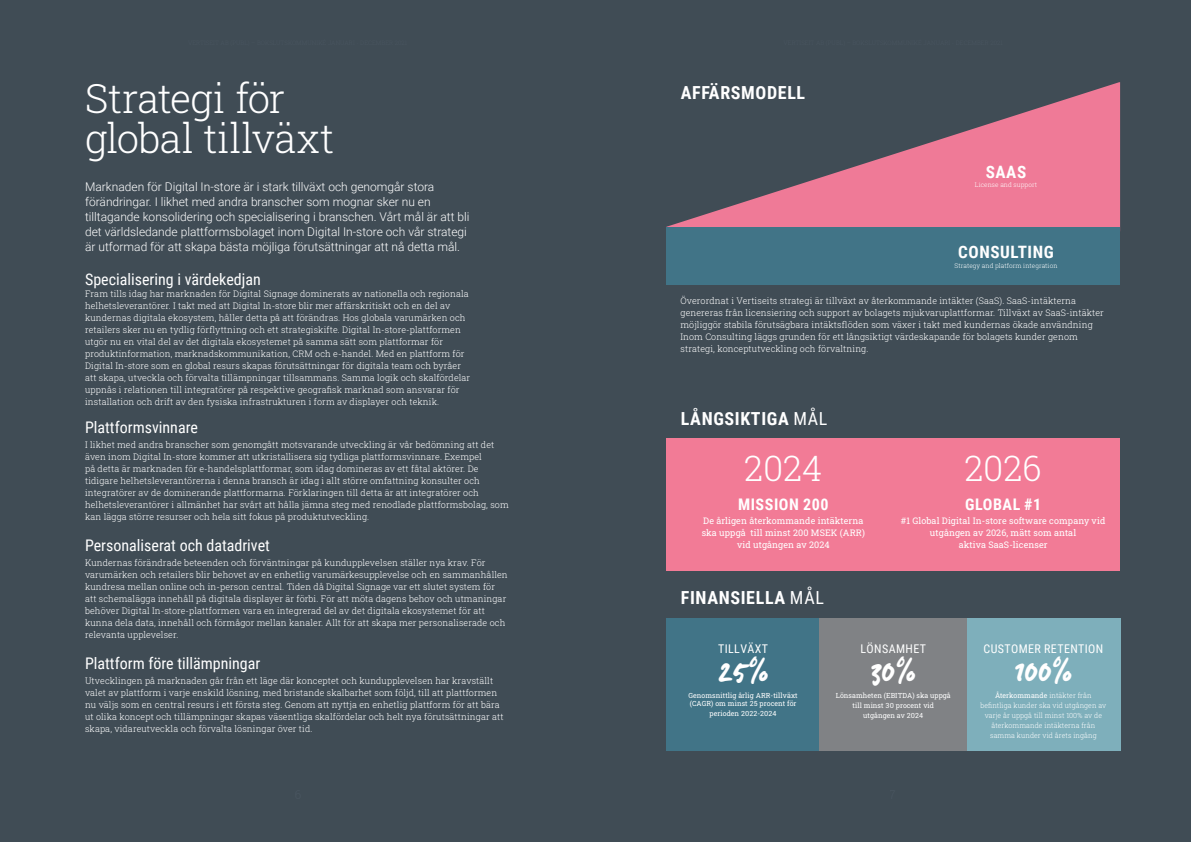
<style>
.page{position:relative;width:1191px;height:842px;background:#fff}
.page>*{position:absolute;margin:0;border:0;box-sizing:border-box;transform-origin:0 0}
.HL1_40_50{font:300 40px/40px "Roboto Slab";letter-spacing:-.01em;color:#fff}
.t1{font:36px "Manus Smooth";letter-spacing:-.005em;color:#fff}
.t2{font:300 35px "Roboto Slab";color:#fff}
.t3{font:700 18px "Roboto Condensed";letter-spacing:.035em;color:#fff}
.t4{font:700 17.1px "Roboto Condensed";letter-spacing:.035em;color:#fff}
.t5{font:16px "Roboto Condensed";color:#fff}
.t6{font:700 16px "Roboto Condensed";letter-spacing:.035em;color:#fff}
.Ingress_12_15{font:300 12px/15px "Roboto";color:#fff}
.t7{font:12px "Roboto Condensed";letter-spacing:.035em;color:#fff}
.Brödtext{font:300 9px/12px "Roboto Slab";letter-spacing:.01em;color:#fff}
.Brödtext-2{font:9px/12px "Roboto Slab";letter-spacing:.01em;color:#fff;text-align:center}
.Tabell_bröd{font:300 7px/10px "Roboto Slab";letter-spacing:.01em;color:#fff;text-align:center}
.Tabell_bröd-2{font:7px/10px "Roboto Slab";letter-spacing:.01em;color:#fff}
.t8{font:300 6.4px "Roboto Slab";letter-spacing:.01em;color:#fff}
.s1{font-weight:400}
</style>
<div class="page">
<div style="left:595px;top:0;width:596px;height:842px;background:#404c55"></div>
<div style="left:0;top:0;width:595px;height:842px;background:#404c55"></div>
<div style="left:666px;top:618px;width:154px;height:133px;background:#417487"></div>
<div style="left:666px;top:438px;width:454px;height:133px;background:#f27b96"></div>
<div style="left:820px;top:618px;width:147px;height:133px;background:#808285"></div>
<div style="left:967px;top:618px;width:153px;height:133px;background:#7eafbb"></div>
<svg style="left:666px;top:82px;width:454px;height:146px"></svg>
<div style="left:666px;top:228px;width:454px;height:57px;background:#417487"></div>
<p class="HL1_40_50" style="left:85px;top:78px;width:251px">Strategi för global tillväxt</p>
<p class="Ingress_12_15" style="left:85px;top:179px;width:386px">Marknaden för Digital In-store är i stark tillväxt och genomgår stora förändringar. I likhet med andra branscher som mognar sker nu en tilltagande konsolidering och specialisering i branschen. Vårt mål är att bli det världsledande plattformsbolaget inom Digital In-store och vår strategi är utformad för att skapa bästa möjliga förutsättningar att nå detta mål.</p>
<h3 class="t5" style="left:85px;top:268px;width:177px">Specialisering i värdekedjan</h3>
<h3 class="Brödtext" style="left:85px;top:288px;width:387px">Fram tills idag har marknaden för Digital Signage dominerats av nationella och regionala helhetsleverantörer. I takt med att Digital In-store blir mer affärskritiskt och en del av kundernas digitala ekosystem, håller detta på att förändras. Hos globala varumärken och retailers sker nu en tydlig förflyttning och ett strategiskifte. Digital In-store-plattformen utgör nu en vital del av det digitala ekosystemet på samma sätt som plattformar för produktinformation, marknadskommunikation, CRM och e-handel. Med en plattform för Digital In-store som en global resurs skapas förutsättningar för digitala team och byråer att skapa, utveckla och förvalta tillämpningar tillsammans. Samma logik och skalfördelar uppnås i relationen till integratörer på respektive geografisk marknad som ansvarar för installation och drift av den fysiska infrastrukturen i form av displayer och teknik.</h3>
<h3 class="t5" style="left:85px;top:416px;width:114px">Plattformsvinnare</h3>
<p class="Brödtext" style="left:85px;top:439px;width:425px">I likhet med andra branscher som genomgått motsvarande utveckling är vår bedömning att det även inom Digital In-store kommer att utkristallisera sig tydliga plattformsvinnare. Exempel<br>på detta är marknaden för e-handelsplattformar, som idag domineras av ett fåtal aktörer. De tidigare helhetsleverantörerna i denna bransch är idag i allt större omfattning konsulter och integratörer av de dominerande plattformarna. Förklaringen till detta är att integratörer och helhetsleverantörer i allmänhet har svårt att hålla jämna steg med renodlade plattformsbolag, som kan lägga större resurser och hela sitt fokus på produktutveckling.</p>
<h3 class="t5" style="left:85px;top:534px;width:186px">Personaliserat och datadrivet</h3>
<p class="Brödtext" style="left:85px;top:556px;width:424px">Kundernas förändrade beteenden och förväntningar på kundupplevelsen ställer nya krav. För varumärken och retailers blir behovet av en enhetlig varumärkesupplevelse och en sammanhållen kundresa mellan online och in-person central. Tiden då Digital Signage var ett slutet system för att schemalägga innehåll på digitala displayer är förbi. För att möta dagens behov och utmaningar behöver Digital In-store-plattformen vara en integrerad del av det digitala ekosystemet för att kunna dela data, innehåll och förmågor mellan kanaler. Allt för att skapa mer personaliserade och relevanta upplevelser.</p>
<h3 class="t5" style="left:85px;top:652px;width:177px">Plattform före tillämpningar</h3>
<p class="Brödtext" style="left:85px;top:674px;width:420px">Utvecklingen på marknaden går från ett läge där konceptet och kundupplevelsen har kravställt valet av plattform i varje enskild lösning, med bristande skalbarhet som följd, till att plattformen nu väljs som en central resurs i ett första steg. Genom att nyttja en enhetlig plattform för att bära ut olika koncept och tillämpningar skapas väsentliga skalfördelar och helt nya förutsättningar att skapa, vidareutveckla och förvalta lösningar över tid.</p>
<h2 class="t3" style="left:681px;top:80px;width:126px">AFFÄRSMODELL</h2>
<p class="t4" style="left:985px;top:159px;width:42px">SAAS</p>
<p class="t8" style="left:975px;top:180px;width:64px">License and support</p>
<p class="t4" style="left:958px;top:240px;width:97px">CONSULTING</p>
<p class="t8" style="left:954px;top:261px;width:104px">Strategy and platform integration</p>
<p class="Brödtext" style="left:680px;top:295px;width:425px">Överordnat i Vertiseits strategi är tillväxt av återkommande intäkter (SaaS). SaaS-intäkterna genereras från licensiering och support av bolagets mjukvaruplattformar. Tillväxt av SaaS-intäkter möjliggör stabila förutsägbara intäktsflöden som växer i takt med kundernas ökade användning Inom Consulting läggs grunden för ett långsiktigt värdeskapande för bolagets kunder genom strategi, konceptutveckling och förvaltning.</p>
<h2 class="t3" style="left:681px;top:406px;width:148px">LÅNGSIKTIGA <span class="s1">MÅL</span></h2>
<h3 class="t2" style="left:744px;top:445px;width:80px">2024</h3>
<h3 class="t6" style="left:738px;top:493px;width:92px">MISSION 200</h3>
<p class="Brödtext-2" style="left:701px;top:515px;width:165px">De årligen återkommande intäkterna ska uppgå till minst 200 MSEK (ARR) vid utgången av 2024</p>
<h2 class="t3" style="left:681px;top:585px;width:144px">FINANSIELLA <span class="s1">MÅL</span></h2>
<h3 class="t2" style="left:964px;top:445px;width:79px">2026</h3>
<h3 class="t6" style="left:965px;top:493px;width:77px">GLOBAL #1</h3>
<p class="Brödtext-2" style="left:901px;top:515px;width:206px">#1 Global Digital In-store software company vid utgången av 2026, mätt som antal<br>aktiva SaaS-licenser</p>
<h4 class="t7" style="left:718px;top:640px;width:52px">TILLVÄXT</h4>
<h3 class="t1" style="left:718px;top:647px;width:52px">25%</h3>
<p class="Tabell_bröd-2" style="left:688px;top:691px;width:111px;line-height:8.4px">Genomsnittlig årlig ARR-tillväxt (CAGR) om minst 25 procent för</p>
<p class="Tabell_bröd-2" style="left:709px;top:708px;width:68px">perioden 2022-2024</p>
<h4 class="t7" style="left:860px;top:640px;width:67px">LÖNSAMHET</h4>
<h3 class="t1" style="left:871px;top:647px;width:46px">30%</h3>
<p class="Tabell_bröd-2" style="left:835px;top:690px;width:116px;text-align:center">Lönsamheten (EBITDA) ska uppgå till minst 30 procent vid<br>utgången av 2024</p>
<h4 class="t7" style="left:983px;top:640px;width:121px">CUSTOMER RETENTION</h4>
<h3 class="t1" style="left:1014px;top:647px;width:59px">100%</h3>
<p class="Tabell_bröd" style="left:980px;top:690px;width:127px"><span class="s1">Återkommande</span> intäkter från befintliga kunder ska vid utgången av varje år uppgå till minst 100% av de återkommande intäkterna från samma kunder vid årets ingång</p>
</div>
